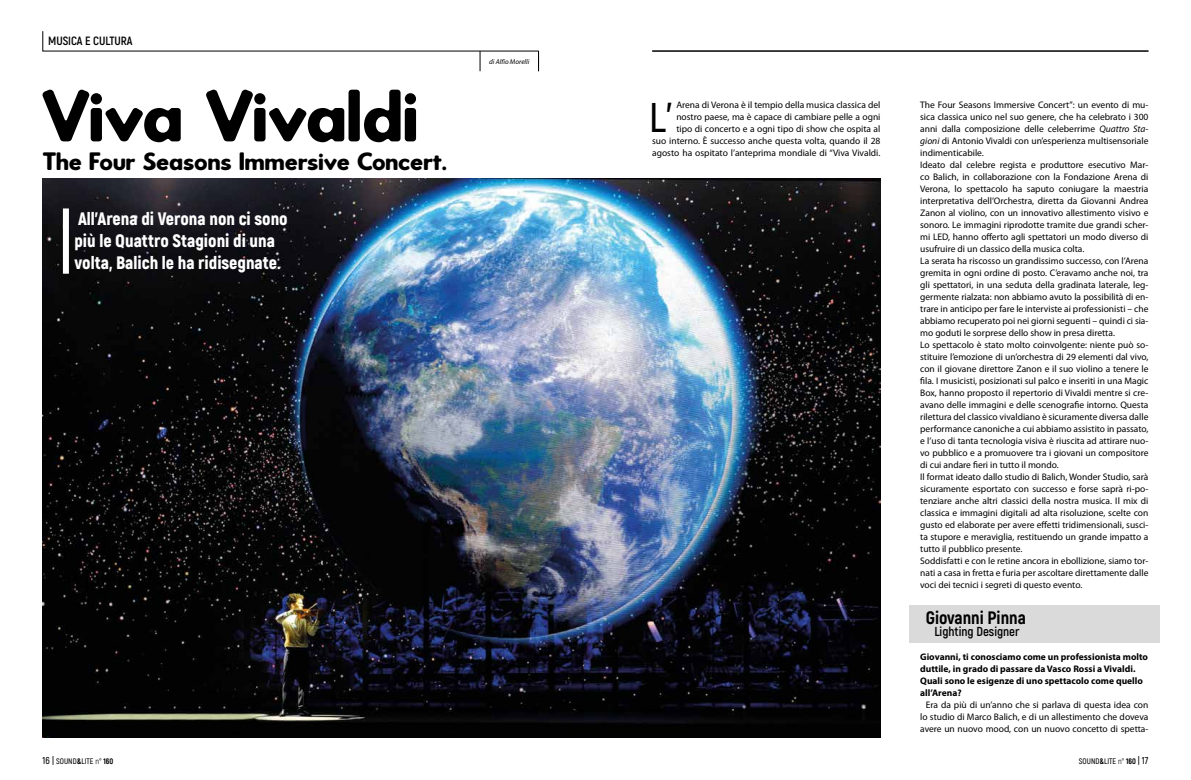
<style>
.page{position:relative;width:1191px;height:780px;background:#fff}
.page>*{position:absolute;margin:0;border:0;box-sizing:border-box;transform-origin:0 0}
.t1{font:70.5px "Bookman Sans";color:#000}
.t2{font:600 41.5px "Akrobat";color:#000}
.t3{font:24px "Bookman Sans";color:#000}
.t4{font:900 18px/21.6px "Akrobat";color:#fff}
.t5{font:800 18px "Akrobat";color:#000}
.t6{font:700 13px "Akrobat";color:#000}
.t7{font:700 12px "Akrobat";color:#000}
.t8{font:9.5px/12px "Myriad Pro";color:#000}
.t9{font:700 9.5px/12px "Myriad Pro";color:#000}
.t10{font:600 8px "Akrobat";color:#000}
.t11{font:italic 7px "Myriad Pro";letter-spacing:.005em;color:#000}
.s1{font-style:italic}
.s2{font-size:10px}
.s3{font-weight:800}
.s4{font-weight:400}
</style>
<div class="page">
<hr style="left:43px;top:51px;width:496px;height:1px;background:#000">
<hr style="left:652px;top:51px;width:496px;height:1px;background:#000">
<svg style="left:43px;top:31px;width:1px;height:20px"></svg>
<div style="left:909px;top:604px;width:250px;height:25px;background:#dadada"></div>
<div style="left:909px;top:624px;width:250px;height:18px;background:#dadada"></div>
<svg style="left:538px;top:52px;width:1px;height:19px"></svg>
<svg style="left:480px;top:51px;width:1px;height:20px"></svg>
<img style="left:43px;top:179px;width:838px;height:558px">
<div style="left:63px;top:208px;width:6px;height:66px;background:#fff"></div>
<p class="t7" style="left:48px;top:33px;width:86px">MUSICA E CULTURA</p>
<h1 class="t1" style="left:43px;top:71px;width:379px">Viva Vivaldi</h1>
<h3 class="t3" style="left:43px;top:146px;width:406px">The Four Seasons Immersive Concert.</h3>
<h3 class="t4" style="left:74px;top:208px;width:215px">All'Arena di Verona non ci sono più le Quattro Stagioni di una volta, Balich le ha ridisegnate.</h3>
<p class="t11" style="left:489px;top:57px;width:42px">di Alfio Morelli</p>
<p class="t8" style="left:652px;top:99px;width:230px;text-align:right">Arena di Verona è il tempio della musica classica del nostro paese, ma è capace di cambiare pelle a ogni<br>tipo di concerto e a ogni tipo di show che ospita al<br>suo interno. È successo anche questa volta, quando il 28 agosto ha ospitato l’anteprima mondiale di “Viva Vivaldi.</p>
<h2 class="t2" style="left:649px;top:92px;width:25px">L’</h2>
<p class="t8" style="left:920px;top:99px;width:230px">The Four Seasons Immersive Concert”: un evento di mu&shy;sica classica unico nel suo genere, che ha celebrato i 300 anni dalla composizione delle celeberrime <span class="s1">Quattro Sta&shy;gioni</span> di Antonio Vivaldi con un’esperienza multisensoriale indimenticabile.<br>Ideato dal celebre regista e produttore esecutivo Mar&shy;co Balich, in collaborazione con la Fondazione Arena di Verona, lo spettacolo ha saputo coniugare la maestria interpretativa dell’Orchestra, diretta da Giovanni Andrea Zanon al violino, con un innovativo allestimento visivo e sonoro. Le immagini riprodotte tramite due grandi scher&shy;mi LED, hanno offerto agli spettatori un modo diverso di usufruire di un classico della musica colta.<br>La serata ha riscosso un grandissimo successo, con l’Arena gremita in ogni ordine di posto. C’eravamo anche noi, tra gli spettatori, in una seduta della gradinata laterale, leg&shy;germente rialzata: non abbiamo avuto la possibilità di en&shy;trare in anticipo per fare le interviste ai professionisti – che abbiamo recuperato poi nei giorni seguenti – quindi ci sia&shy;mo goduti le sorprese dello show in presa diretta.<br>Lo spettacolo è stato molto coinvolgente: niente può so&shy;stituire l’emozione di un’orchestra di 29 elementi dal vivo, con il giovane direttore Zanon e il suo violino a tenere le fila. I musicisti, posizionati sul palco e inseriti in una Magic Box, hanno proposto il repertorio di Vivaldi mentre si cre&shy;avano delle immagini e delle scenografie intorno. Questa rilettura del classico vivaldiano è sicuramente diversa dalle performance canoniche a cui abbiamo assistito in passato, e l’uso di tanta tecnologia visiva è riuscita ad attirare nuo&shy;vo pubblico e a promuovere tra i giovani un compositore di cui andare fieri in tutto il mondo.<br>Il format ideato dallo studio di Balich, Wonder Studio, sarà sicuramente esportato con successo e forse saprà ri-po&shy;tenziare anche altri classici della nostra musica. Il mix di classica e immagini digitali ad alta risoluzione, scelte con gusto ed elaborate per avere effetti tridimensionali, susci&shy;ta stupore e meraviglia, restituendo un grande impatto a tutto il pubblico presente.<br>Soddisfatti e con le retine ancora in ebollizione, siamo tor&shy;nati a casa in fretta e furia per ascoltare direttamente dalle voci dei tecnici i segreti di questo evento.</p>
<h3 class="t5" style="left:926px;top:606px;width:102px">Giovanni Pinna</h3>
<h3 class="t6" style="left:934px;top:623px;width:87px">Lighting Designer</h3>
<p class="t9" style="left:920px;top:650px;width:229px">Giovanni, ti conosciamo come un professionista molto duttile, in grado di passare da Vasco Rossi a Vivaldi.<br>Quali sono le esigenze di uno spettacolo come quello all’Arena?</p>
<p class="t8" style="left:920px;top:699px;width:230px;text-align:center">Era da più di un’anno che si parlava di questa idea con lo studio di Marco Balich, e di un allestimento che doveva avere un nuovo mood, con un nuovo concetto di spetta-</p>
<p class="t10" style="left:43px;top:756px;width:72px"><span class="s2">16 |</span> SOUND<span class="s3">&amp;</span>LITE <span class="s4">n°</span> <span class="s3">160</span></p>
<p class="t10" style="left:1079px;top:756px;width:71px">SOUND<span class="s3">&amp;</span>LITE <span class="s4">n°</span> <span class="s3">160</span> <span class="s2">| 17</span></p>
</div>
